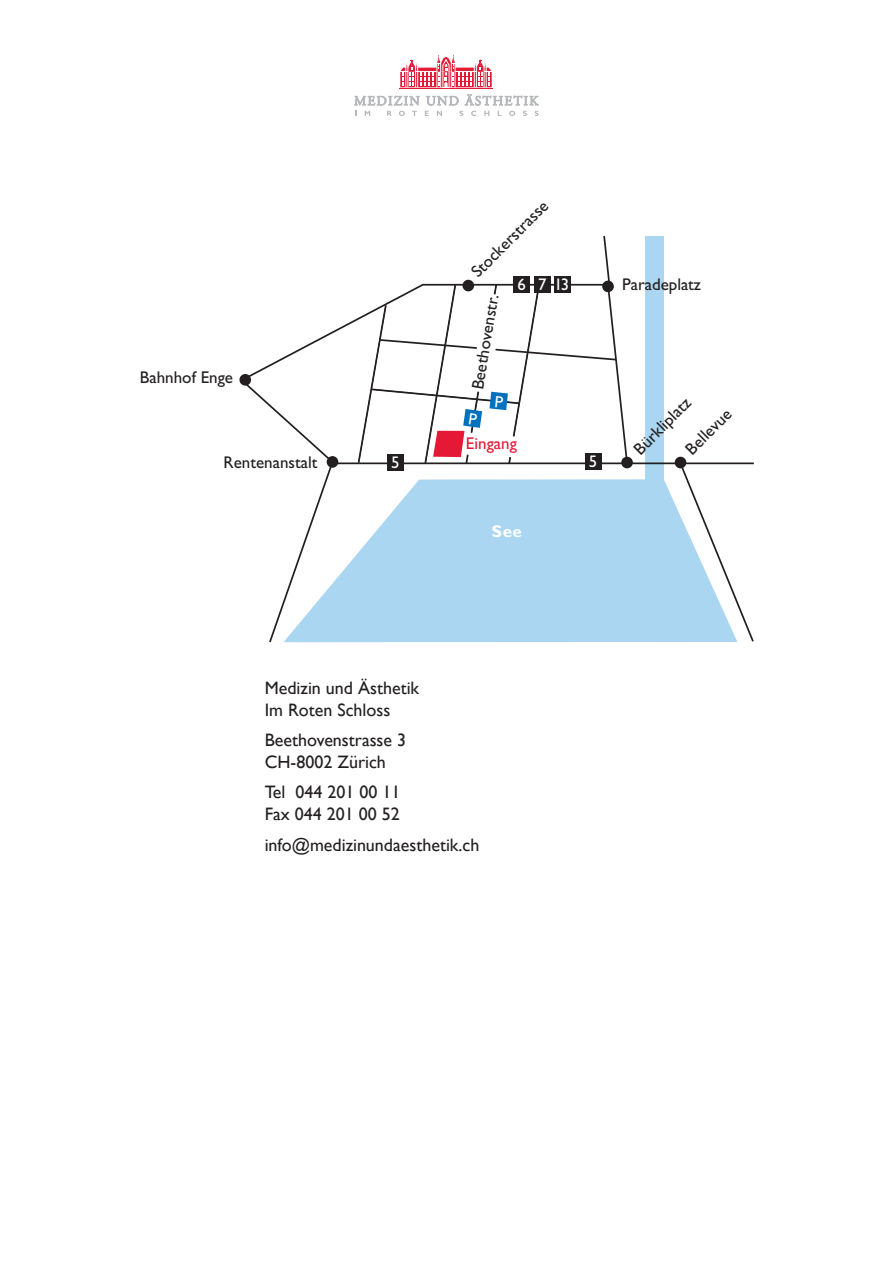
<style>
.page{position:relative;width:893px;height:1263px;background:#fff}
.page>*{position:absolute;margin:0;border:0;box-sizing:border-box;transform-origin:0 0}
.t1{font:18px/21.6px "Gill Sans";color:#231f20}
.t2{font:16.95px/36.6px "Gill Sans";color:#231f20}
.t3{font:16.95px "Gill Sans";color:#e51836}
.t4{font:700 16.95px "Gill Sans";color:#fff}
.t5{font:16.8px "Gill Sans";color:#fff}
</style>
<div class="page">
<hr style="left:400px;top:88px;width:46px;height:1px;background:#e51836">
<hr style="left:446px;top:88px;width:46px;height:1px;background:#e51836">
<svg style="left:400px;top:54px;width:92px;height:34px"></svg>
<svg style="left:426px;top:96px;width:32px;height:9px"></svg>
<svg style="left:465px;top:94px;width:73px;height:11px"></svg>
<svg style="left:354px;top:95px;width:65px;height:21px"></svg>
<svg style="left:425px;top:111px;width:4px;height:5px"></svg>
<svg style="left:437px;top:111px;width:5px;height:5px"></svg>
<svg style="left:459px;top:111px;width:4px;height:5px"></svg>
<svg style="left:471px;top:111px;width:5px;height:5px"></svg>
<svg style="left:484px;top:111px;width:5px;height:5px"></svg>
<svg style="left:509px;top:111px;width:6px;height:5px"></svg>
<svg style="left:523px;top:111px;width:4px;height:5px"></svg>
<svg style="left:535px;top:111px;width:3px;height:5px"></svg>
<div style="left:645px;top:236px;width:19px;height:278px;background:#aad6f2"></div>
<svg style="left:239px;top:318px;width:390px;height:147px"></svg>
<div style="left:239px;top:374px;width:12px;height:12px;background:#231f20;border-radius:50%"></div>
<div style="left:621px;top:457px;width:12px;height:11px;background:#231f20;border-radius:50%"></div>
<div style="left:675px;top:457px;width:11px;height:11px;background:#231f20;border-radius:50%"></div>
<div style="left:327px;top:456px;width:11px;height:12px;background:#231f20;border-radius:50%"></div>
<div style="left:387px;top:454px;width:17px;height:16px;background:#231f20"></div>
<div style="left:585px;top:454px;width:16px;height:16px;background:#231f20"></div>
<svg style="left:335px;top:479px;width:343px;height:163px;background:#b1d9f3"></svg>
<svg style="left:678px;top:461px;width:76px;height:181px"></svg>
<svg style="left:268px;top:460px;width:67px;height:183px"></svg>
<hr style="left:627px;top:462px;width:126px;height:2px;background:#231f20">
<svg style="left:357px;top:235px;width:261px;height:231px"></svg>
<p class="t2" style="left:140px;top:359px;width:95px">Bahnhof Enge</p>
<p class="t2" style="left:223px;top:444px;width:95px">Rentenanstalt</p>
<p class="t5" style="left:391px;top:452px;width:10px">5</p>
<p class="t2" style="left:461px;top:261px;width:102px;rotate:-45deg">Stockerstrasse</p>
<p class="t2" style="left:460px;top:386px;width:98px;rotate:-81deg">Beethovenstr.</p>
<p class="t5" style="left:517px;top:275px;width:53px">6 713</p>
<p class="t3" style="left:466px;top:434px;width:53px">Eingang</p>
<p class="t5" style="left:589px;top:452px;width:10px">5</p>
<p class="t4" style="left:492px;top:521px;width:32px">See</p>
<p class="t2" style="left:622px;top:267px;width:81px">Paradeplatz</p>
<p class="t2" style="left:650px;top:413px;width:59px;text-indent:-37px;rotate:-45deg">Bürkliplatz<br>Bellevue</p>
<p class="t1" style="left:265px;top:677px;width:156px">Medizin und Ästhetik<br>Im Roten Schloss</p>
<p class="t1" style="left:265px;top:729px;width:143px">Beethovenstrasse 3<br>CH-8002 Zürich</p>
<p class="t1" style="left:265px;top:781px;width:137px">Tel 044 201 00 11<br>Fax 044 201 00 52</p>
<p class="t1" style="left:265px;top:833px;width:216px">info@medizinundaesthetik.ch</p>
</div>
